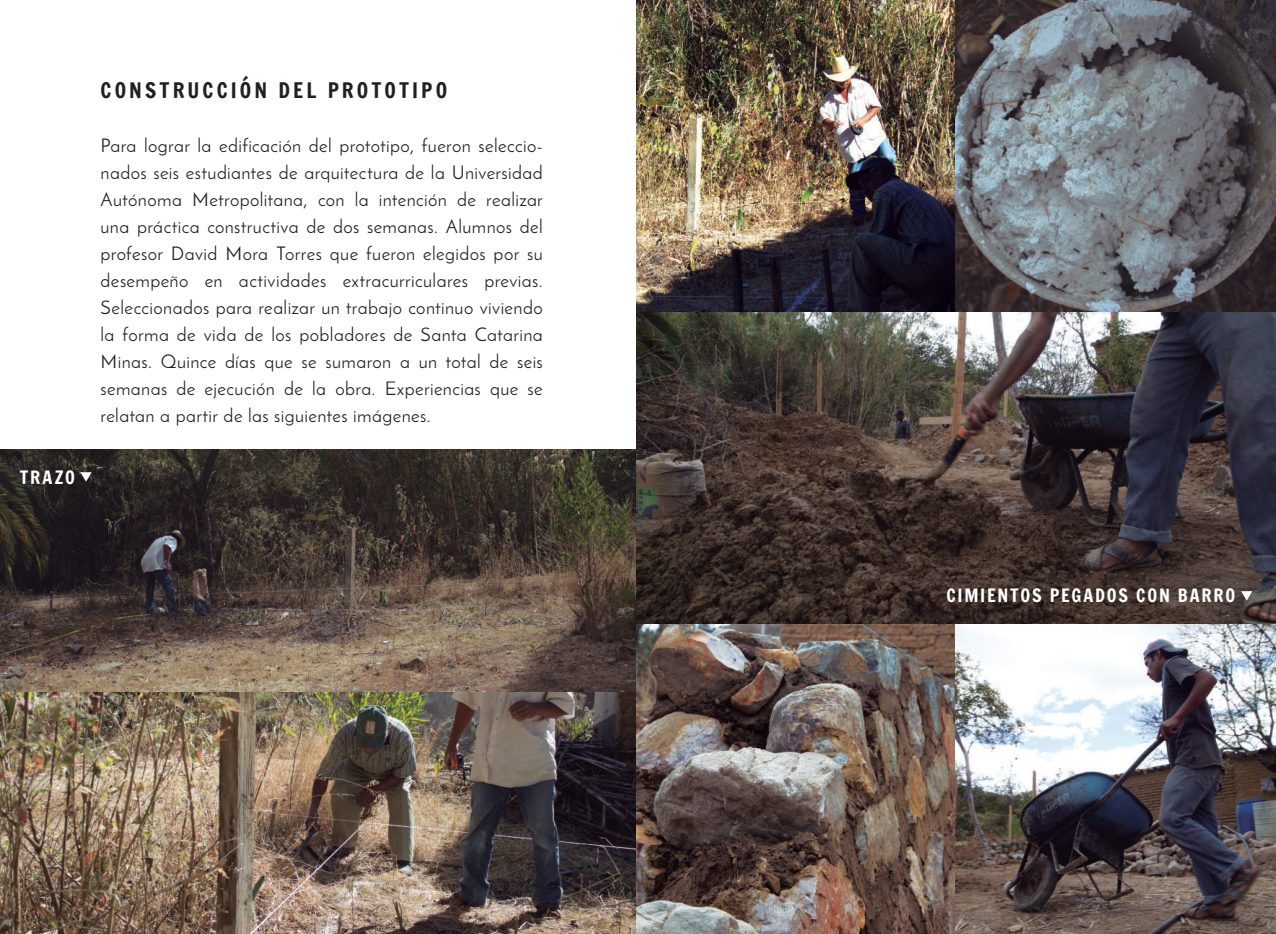
<style>
.page{position:relative;width:1276px;height:934px;background:#fff}
.page>*{position:absolute;margin:0;border:0;box-sizing:border-box;transform-origin:0 0}
.t1{font:21px "Francois One";letter-spacing:.145em;color:#231f20}
.t2{font:18.75px/27px "Josefin Sans";letter-spacing:.02em;color:#231f20;text-align:justify}
.t3{font:18px "Francois One";letter-spacing:.1em;color:#fff}
</style>
<div class="page">
<img style="left:0;top:449px;width:636px;height:484px">
<img style="left:636px;top:0;width:640px;height:933px">
<svg style="left:80px;top:472px;width:12px;height:9px"></svg>
<svg style="left:1241px;top:591px;width:11px;height:9px"></svg>
<p class="t3" style="left:20px;top:464px;width:57px">TRAZO</p>
<p class="t1" style="left:101px;top:75px;width:348px">CONSTRUCCIÓN DEL PROTOTIPO</p>
<p class="t2" style="left:101px;top:132px;width:444px">Para lograr la edificación del prototipo, fueron seleccio&shy;nados seis estudiantes de arquitectura de la Universidad Autónoma Metropolitana, con la intención de realizar una práctica constructiva de dos semanas. Alumnos del profesor David Mora Torres que fueron elegidos por su desempeño en actividades extracurriculares previas.<br>Seleccionados para realizar un trabajo continuo viviendo la forma de vida de los pobladores de Santa Catarina Minas. Quince días que se sumaron a un total de seis semanas de ejecución de la obra. Experiencias que se relatan a partir de las siguientes imágenes.</p>
<p class="t3" style="left:946px;top:582px;width:290px">CIMIENTOS PEGADOS CON BARRO</p>
</div>
